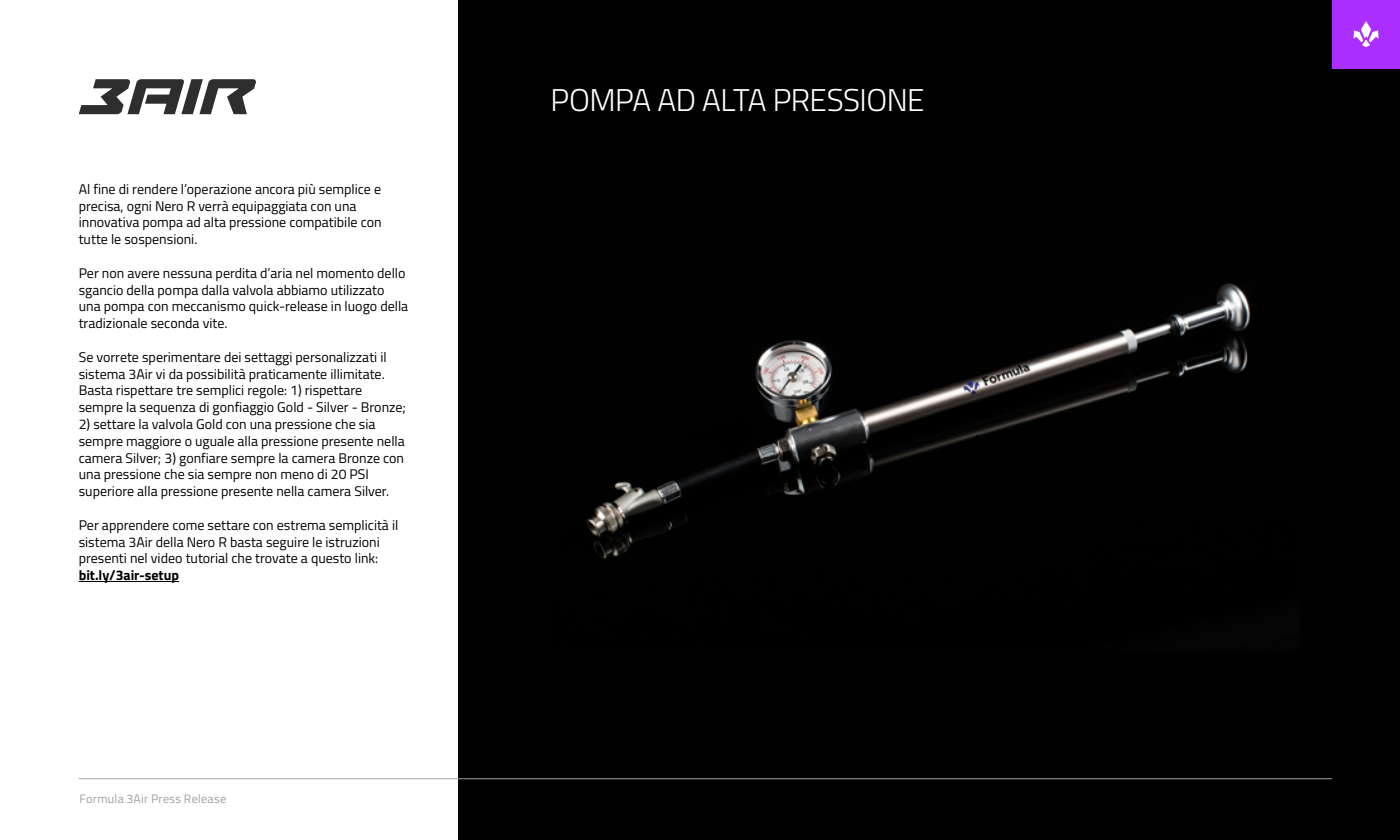
<style>
.page{position:relative;width:1400px;height:840px;background:#010101}
.page>*{position:absolute;margin:0;border:0;box-sizing:border-box;transform-origin:0 0}
.t1{font:300 31.5px "Titillium Web";letter-spacing:-.02em;color:#fff}
.t2{font:14px/16.8px "Titillium Web";color:#000}
.t3{font:700 14px "Titillium Web";color:#000}
.t4{font:12.25px "Titillium Web";letter-spacing:.02em;color:#a0a0a0}
</style>
<div class="page">
<img style="left:587px;top:283px;width:664px;height:276px">
<div style="left:1332px;top:0;width:68px;height:68px;background:#ab2dff"></div>
<svg style="left:1354px;top:21px;width:25px;height:26px"></svg>
<div style="left:0;top:0;width:458px;height:840px;background:#fff"></div>
<hr style="left:79px;top:581px;width:100px;height:1px;background:#000">
<svg style="left:79px;top:79px;width:177px;height:35px"></svg>
<hr style="left:79px;top:778px;width:1253px;height:1px;background:#a0a0a0">
<p class="t2" style="left:79px;top:180px;width:304px">Al fine di rendere l’operazione ancora più semplice e precisa, ogni Nero R verrà equipaggiata con una innovativa pompa ad alta pressione compatibile con tutte le sospensioni.</p>
<p class="t2" style="left:79px;top:264px;width:331px">Per non avere nessuna perdita d’aria nel momento dello sgancio della pompa dalla valvola abbiamo utilizzato una pompa con meccanismo quick-release in luogo della tradizionale seconda vite.</p>
<p class="t2" style="left:79px;top:348px;width:329px">Se vorrete sperimentare dei settaggi personalizzati il sistema 3Air vi da possibilità praticamente illimitate.<br>Basta rispettare tre semplici regole: 1) rispettare sempre la sequenza di gonfiaggio Gold - Silver - Bronze;</p>
<p class="t2" style="left:79px;top:415px;width:328px">2) settare la valvola Gold con una pressione che sia sempre maggiore o uguale alla pressione presente nella camera Silver; 3) gonfiare sempre la camera Bronze con una pressione che sia sempre non meno di 20 PSI superiore alla pressione presente nella camera Silver.</p>
<p class="t2" style="left:79px;top:516px;width:321px">Per apprendere come settare con estrema semplicità il sistema 3Air della Nero R basta seguire le istruzioni presenti nel video tutorial che trovate a questo link:</p>
<p class="t3" style="left:79px;top:564px;width:102px">bit.ly/3air-setup</p>
<p class="t4" style="left:80px;top:789px;width:148px">Formula 3Air Press Release</p>
<h1 class="t1" style="left:551px;top:75px;width:376px">POMPA AD ALTA PRESSIONE</h1>
</div>
